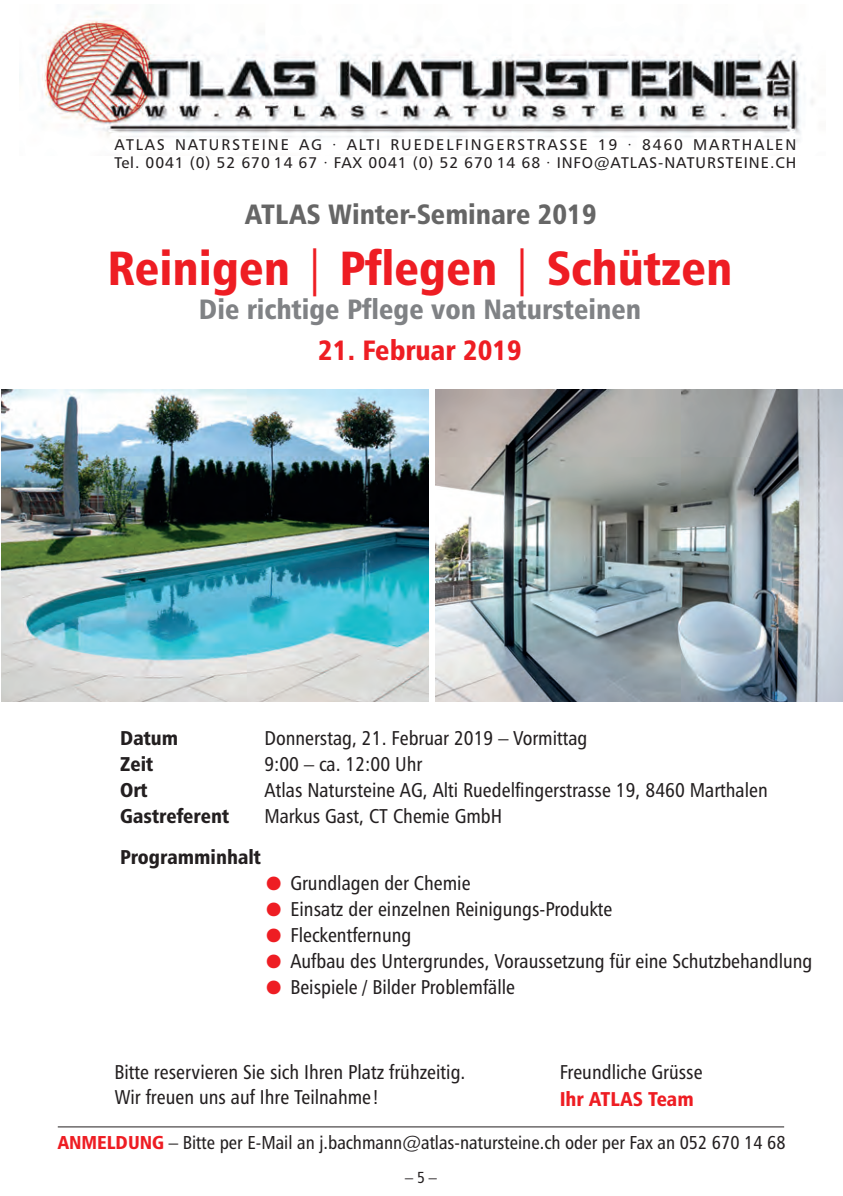
<style>
.page{position:relative;width:843px;height:1196px;background:#fff}
.page>*{position:absolute;margin:0;border:0;box-sizing:border-box;transform-origin:0 0}
.t1{font:48px "Humanist 777 BT Black Condensed B";color:#ee1d23}
.t2{font:28px "Humanist 777 BT Black Condensed B";color:#808285}
.t3{font:28px "Humanist 777 BT Black Condensed B";color:#666}
.t4{font:28px "Humanist 777 BT Black Condensed B";color:#ee1d23}
.t5{font:20px/24px "Humanist 777 BT Roman Condensed B";color:#231f20}
.t6{font:20px "Humanist 777 BT Black Condensed B";color:#231f20}
.t7{font:20px "Humanist 777 BT Black Condensed B";color:#ee1d23}
.t8{font:18.8px "Humanist 777 BT Roman Condensed B";color:#231f20}
.t9{font:16px "Humanist 777 BT Roman Condensed B";color:#231f20}
.t10{font:15.4px/18.6px "Humanist 777 BT Roman B";letter-spacing:.12em;color:#231f20}
.s1{font-family:"Humanist 777 BT Roman Condensed B"}
.s2{font-family:"Ping Fang SC";font-weight:500;font-size:18px;color:#ee1d23}
.s3{font-family:"Humanist 777 BT Black Condensed B";color:#ee1d23}
</style>
<div class="page">
<img style="left:40px;top:11px;width:774px;height:131px">
<img style="left:436px;top:390px;width:406px;height:311px">
<img style="left:2px;top:390px;width:426px;height:311px">
<hr style="left:58px;top:1126px;width:725px;height:1px;background:#231f20">
<p class="t10" style="left:114px;top:136px;width:683px">ATLAS NATURSTEINE AG · ALTI RUEDELFINGERSTRASSE 19 · 8460 MARTHALEN<br>Tel. 0041 (0) 52 670 14 67 · FAX 0041 (0) 52 670 14 68 · INFO@ATLAS-NATURSTEINE.CH</p>
<h2 class="t3" style="left:245px;top:203px;width:353px">ATLAS Winter-Seminare 2019</h2>
<h1 class="t1" style="left:107px;top:249px;width:626px">Reinigen <span class="s1">|</span> Pflegen <span class="s1">|</span> Schützen</h1>
<h2 class="t2" style="left:199px;top:298px;width:443px">Die richtige Pflege von Natursteinen</h2>
<h2 class="t4" style="left:318px;top:339px;width:205px">21. Februar 2019</h2>
<p class="t6" style="left:120px;top:730px;width:60px">Datum</p>
<p class="t5" style="left:264px;top:727px;width:324px">Donnerstag, 21. Februar 2019 – Vormittag</p>
<p class="t6" style="left:120px;top:756px;width:34px">Zeit</p>
<p class="t5" style="left:264px;top:753px;width:159px">9:00 – ca. 12:00 Uhr</p>
<p class="t6" style="left:120px;top:782px;width:29px">Ort</p>
<p class="t5" style="left:264px;top:779px;width:504px">Atlas Natursteine AG, Alti Ruedelfingerstrasse 19, 8460 Marthalen</p>
<p class="t6" style="left:120px;top:808px;width:110px">Gastreferent</p>
<p class="t5" style="left:264px;top:805px;width:239px">Markus Gast, CT Chemie GmbH</p>
<p class="t6" style="left:120px;top:849px;width:142px">Programminhalt</p>
<p class="t5" style="left:265px;top:872px;width:207px"><span class="s2">●</span> Grundlagen der Chemie</p>
<p class="t5" style="left:265px;top:898px;width:349px"><span class="s2">●</span> Einsatz der einzelnen Reinigungs-Produkte</p>
<p class="t5" style="left:265px;top:924px;width:148px"><span class="s2">●</span> Fleckentfernung</p>
<p class="t5" style="left:265px;top:950px;width:549px"><span class="s2">●</span> Aufbau des Untergrundes, Voraussetzung für eine Schutzbehandlung</p>
<p class="t5" style="left:265px;top:976px;width:252px"><span class="s2">●</span> Beispiele / Bilder Problemfälle</p>
<p class="t5" style="left:114px;top:1062px;width:352px">Bitte reservieren Sie sich Ihren Platz frühzeitig.<br>Wir freuen uns auf Ihre Teilnahme!</p>
<p class="t5" style="left:559px;top:1062px;width:144px">Freundliche Grüsse</p>
<p class="t7" style="left:559px;top:1090px;width:136px">Ihr ATLAS Team</p>
<p class="t8" style="left:58px;top:1135px;width:729px"><span class="s3">ANMELDUNG</span> – Bitte per E-Mail an j.bachmann@atlas-natursteine.ch oder per Fax an 052 670 14 68</p>
<p class="t9" style="left:405px;top:1171px;width:33px">–5 –</p>
</div>
